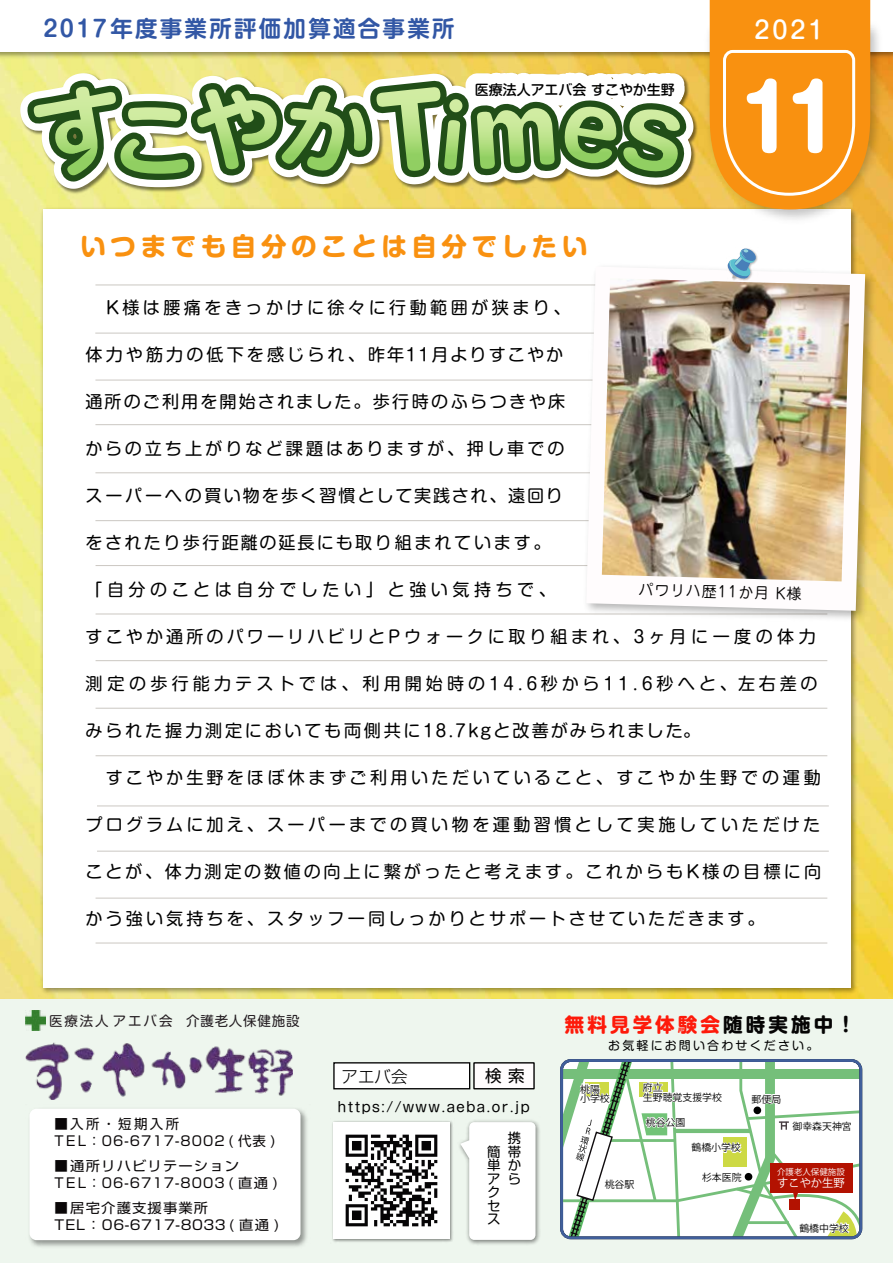
<style>
.page{position:relative;width:893px;height:1263px;background:#fff}
.page>*{position:absolute;margin:0;border:0;box-sizing:border-box;transform-origin:0 0}
.t1{font:700 87px "Shin M Go Pro";color:#fff}
.t2{font:700 25.5px "Shin M Go Pro";letter-spacing:.18em;color:#f99110}
.t3{font:500 24px "Shin M Go Pro";color:#fff}
.t4{font:700 22.5px "Shin M Go Pro De";letter-spacing:.1em;color:#3257a5}
.t5{font:700 19.5px "Shin M Go Pro";letter-spacing:.16em;color:#fe1a0a}
.t6{font:17.1px "Shin M Go Pro";letter-spacing:.18em;color:#000}
.t7{font:17.1px "Shin M Go Pro";letter-spacing:.2em;color:#000}
.t8{font:17.1px "Shin M Go Pro";letter-spacing:.12em;color:#000}
.t9{font:17.1px "Shin M Go Pro";letter-spacing:.24em;color:#000}
.t10{font:17.1px "Shin M Go Pro";letter-spacing:.22em;color:#000}
.t11{font:17.1px "Shin M Go Pro";letter-spacing:.16em;color:#000}
.t12{font:17.1px "Shin M Go Pro";letter-spacing:.14em;color:#000}
.t13{font:17.1px "Shin M Go Pro";letter-spacing:.26em;color:#000}
.t14{font:300 16.5px "Shin Go Pro";color:#000}
.t15{font:16.5px "Shin Go Pro";color:#000}
.t16{font:15px "Jun 201 Pro";color:#000}
.t17{font:500 13.95px "Shin M Go Pro";color:#000}
.t18{font:13.5px/16.5px "Shin Go Pro";letter-spacing:.08em;color:#0a0708}
.t19{font:13.5px/13.5px "Shin M Go Pro";letter-spacing:.1em;color:#000}
.t20{font:13.5px "Shin M Go Pro";letter-spacing:.14em;color:#241d21}
.t21{font:13.5px "Shin M Go Pro";letter-spacing:.06em;color:#231d21}
.t22{font:12px "Shin M Go Pro";letter-spacing:.18em;color:#000}
.t23{font:11.25px "Koz Go Pr 6 N";color:#fff}
.t24{font:9.9px/9.9px "Koz Go Pr 6 N";color:#000}
.t25{font:8.4px "Koz Go Pr 6 N";color:#fff}
.s1{color:#050404}
</style>
<div class="page">
<img style="left:0;top:61px;width:893px;height:939px">
<img style="left:0;top:52px;width:893px;height:9px">
<img style="left:7px;top:59px;width:695px;height:139px">
<svg style="left:9px;top:61px;width:689px;height:131px"></svg>
<img style="left:39px;top:205px;width:820px;height:795px">
<div style="left:43px;top:209px;width:807px;height:778px;background:#fff"></div>
<hr style="left:97px;top:805px;width:732px;height:1px;background:#cbc7c2">
<hr style="left:96px;top:755px;width:731px;height:1px;background:#cbc7c2">
<hr style="left:96px;top:708px;width:731px;height:1px;background:#cbc7c2">
<hr style="left:96px;top:660px;width:731px;height:1px;background:#cbc7c2">
<hr style="left:96px;top:613px;width:731px;height:1px;background:#cbc7c2">
<hr style="left:96px;top:565px;width:731px;height:1px;background:#cbc7c2">
<hr style="left:95px;top:520px;width:732px;height:1px;background:#cbc7c2">
<hr style="left:95px;top:472px;width:732px;height:1px;background:#cbc7c2">
<hr style="left:95px;top:424px;width:732px;height:1px;background:#cbc7c2">
<hr style="left:95px;top:380px;width:732px;height:1px;background:#cbc7c2">
<hr style="left:95px;top:333px;width:732px;height:1px;background:#cbc7c2">
<hr style="left:95px;top:284px;width:732px;height:1px;background:#cbc7c2">
<hr style="left:97px;top:851px;width:732px;height:1px;background:#cbc7c2">
<hr style="left:96px;top:898px;width:731px;height:1px;background:#cbc7c2">
<hr style="left:96px;top:942px;width:731px;height:1px;background:#cbc7c2">
<img style="left:579px;top:259px;width:301px;height:367px">
<svg style="left:586px;top:267px;width:279px;height:344px"></svg>
<img style="left:602px;top:278px;width:248px;height:303px">
<img style="left:726px;top:256px;width:33px;height:26px">
<svg style="left:726px;top:248px;width:31px;height:32px"></svg>
<div style="left:0;top:1000px;width:893px;height:263px;background:#eef6ee"></div>
<img style="left:26px;top:1011px;width:19px;height:19px">
<img style="left:26px;top:1042px;width:266px;height:58px">
<svg style="left:564px;top:1063px;width:294px;height:172px"></svg>
<div style="left:560px;top:1059px;width:302px;height:180px;border:3px solid #405f9b;border-radius:9px"></div>
<img style="left:29px;top:1108px;width:278px;height:139px">
<div style="left:30px;top:1109px;width:270px;height:131px;background:#fff;border-radius:7px"></div>
<div style="left:333px;top:1062px;width:137px;height:27px;background:#fff;border:1px solid #000"></div>
<div style="left:474px;top:1063px;width:60px;height:26px;background:#fffcfd"></div>
<div style="left:473px;top:1062px;width:62px;height:27px;border:1px solid #000"></div>
<img style="left:332px;top:1121px;width:121px;height:121px">
<img style="left:333px;top:1122px;width:117px;height:116px">
<img style="left:459px;top:1120px;width:81px;height:125px">
<svg style="left:460px;top:1122px;width:75px;height:118px"></svg>
<img style="left:702px;top:16px;width:184px;height:212px">
<svg style="left:710px;top:0;width:160px;height:209px"></svg>
<h3 class="t4" style="left:44px;top:10px;width:413px">2017年度事業所評価加算適合事業所</h3>
<p class="t17" style="left:475px;top:78px;width:201px">医療法人アエバ会 すこやか生野</p>
<h2 class="t2" style="left:81px;top:226px;width:508px">いつまでも自分のことは自分でしたい</h2>
<h3 class="t3" style="left:754px;top:10px;width:71px">2021</h3>
<h1 class="t1" style="left:739px;top:47px;width:104px">11</h1>
<p class="t7" style="left:86px;top:294px;width:486px">　K様は腰痛をきっかけに徐々に行動範囲が狭まり、</p>
<p class="t6" style="left:86px;top:341px;width:479px">体力や筋力の低下を感じられ、昨年11月よりすこやか</p>
<p class="t8" style="left:86px;top:388px;width:481px">通所のご利用を開始されました。歩行時のふらつきや床</p>
<p class="t6" style="left:86px;top:435px;width:481px">からの立ち上がりなど課題はありますが、押し車での</p>
<p class="t8" style="left:86px;top:482px;width:479px">スーパーへの買い物を歩く習慣として実践され、遠回り</p>
<p class="t12" style="left:86px;top:529px;width:467px">をされたり歩行距離の延長にも取り組まれています。</p>
<p class="t13" style="left:86px;top:576px;width:472px">「自分のことは自分でしたい」と強い気持ちで、</p>
<p class="t10" style="left:86px;top:623px;width:732px">すこやか通所のパワーリハビリとPウォークに取り組まれ、3ヶ月に一度の体力</p>
<p class="t9" style="left:86px;top:670px;width:734px">測定の歩行能力テストでは、利用開始時の14.6秒から11.6秒へと、左右差の</p>
<p class="t11" style="left:86px;top:717px;width:616px">みられた握力測定においても両側共に18.7kgと改善がみられました。</p>
<p class="t7" style="left:86px;top:764px;width:737px">　すこやか生野をほぼ休まずご利用いただいていること、すこやか生野での運動</p>
<p class="t7" style="left:86px;top:811px;width:736px">プログラムに加え、スーパーまでの買い物を運動習慣として実施していただけた</p>
<p class="t6" style="left:86px;top:858px;width:737px">ことが、体力測定の数値の向上に繋がったと考えます。これからもK様の目標に向</p>
<p class="t6" style="left:86px;top:905px;width:680px">かう強い気持ちを、スタッフ一同しっかりとサポートさせていただきます。</p>
<p class="t16" style="left:639px;top:578px;width:165px;rotate:1deg">パワリハ歴11か月 K様</p>
<p class="t20" style="left:49px;top:1010px;width:125px">医療法人アエバ会</p>
<p class="t21" style="left:186px;top:1010px;width:115px">介護老人保健施設</p>
<p class="t5" style="left:565px;top:1009px;width:292px">無料見学体験会<span class="s1">随時実施中！</span></p>
<p class="t22" style="left:608px;top:1036px;width:212px">お気軽にお問い合わせください。</p>
<p class="t18" style="left:54px;top:1114px;width:223px">■入所・短期入所<br>TEL：06-6717-8002 ( 代表 )</p>
<p class="t18" style="left:54px;top:1156px;width:225px">■通所リハビリテーション<br>TEL：06-6717-8003 ( 直通 )</p>
<p class="t18" style="left:54px;top:1198px;width:226px">■居宅介護支援事業所<br>TEL：06-6717-8033 ( 直通 )</p>
<p class="t14" style="left:341px;top:1063px;width:67px">アエバ会</p>
<p class="t15" style="left:485px;top:1062px;width:41px">検索</p>
<p class="t19" style="left:337px;top:1098px;width:194px">https://www.aeba.or.jp</p>
<p class="t19" style="left:487px;top:1130px;width:35px">　携簡<br>単<br>ア<br>ク<br>セ<br>ス</p>
<p class="t19" style="left:508px;top:1143px;width:15px;text-align:justify">帯から</p>
<p class="t24" style="left:580px;top:1084px;width:31px">桃陽小学校</p>
<p class="t24" style="left:643px;top:1082px;width:81px">府立<br>生野聴覚支援学校</p>
<p class="t24" style="left:646px;top:1117px;width:41px">桃谷公園</p>
<p class="t24" style="left:605px;top:1180px;width:31px">桃谷駅</p>
<p class="t24" style="left:691px;top:1143px;width:51px">鶴橋小学校</p>
<p class="t24" style="left:702px;top:1173px;width:41px">杉本医院</p>
<p class="t24" style="left:752px;top:1094px;width:31px">郵便局</p>
<p class="t24" style="left:792px;top:1122px;width:61px">御幸森天神宮</p>
<p class="t25" style="left:777px;top:1167px;width:69px">介護老人保健施設</p>
<p class="t23" style="left:777px;top:1176px;width:69px">すこやか生野</p>
<p class="t24" style="left:799px;top:1223px;width:51px">鶴橋中学校</p>
</div>
